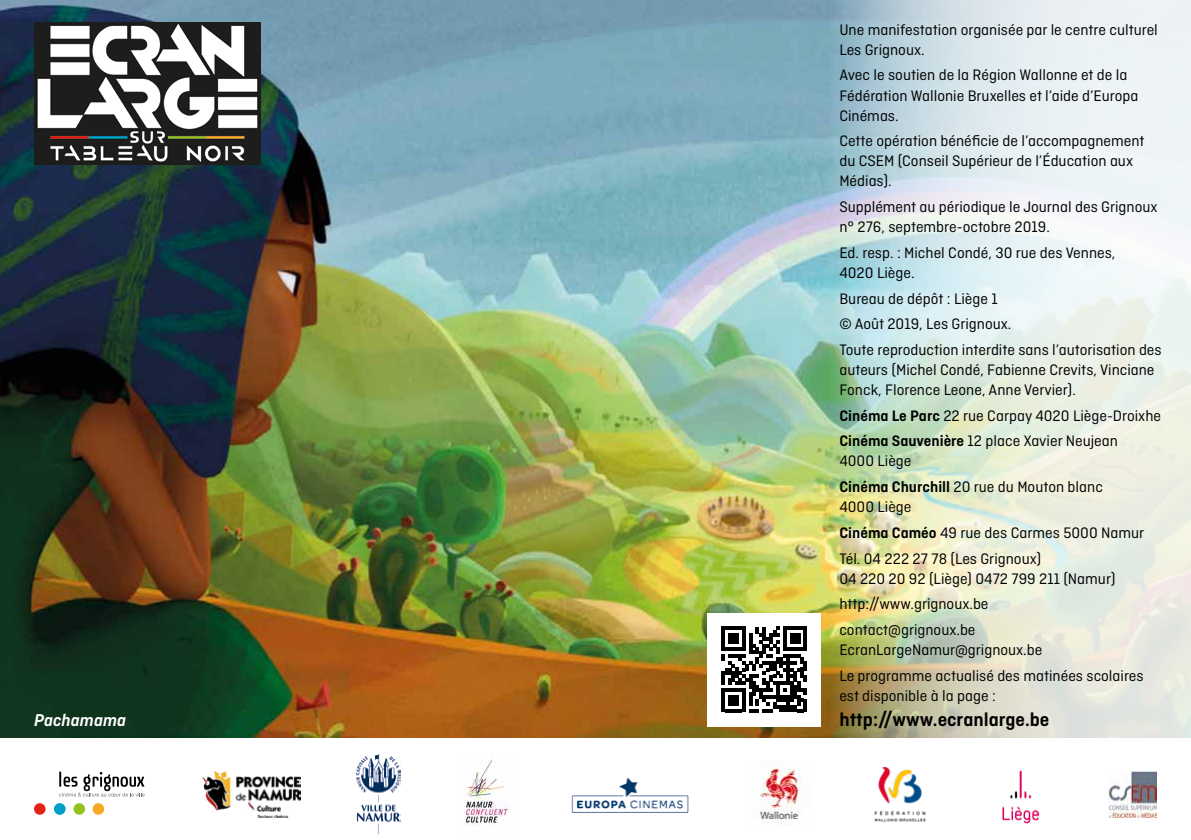
<style>
.page{position:relative;width:1191px;height:840px;background:#fff}
.page>*{position:absolute;margin:0;border:0;box-sizing:border-box;transform-origin:0 0}
.t1{font:600 20px "Ciutadella";color:#000}
.t2{font:italic 600 18px "Ciutadella";color:#fff}
.t3{font:16px/25.6px "Ciutadella";color:#000}
.s1{font-weight:600}
</style>
<div class="page">
<img style="left:0;top:0;width:828px;height:737px">
<img style="left:828px;top:0;width:363px;height:737px">
<div style="left:708px;top:612px;width:113px;height:113px;background:#fff"></div>
<svg style="left:721px;top:626px;width:86px;height:86px"></svg>
<img style="left:34px;top:23px;width:227px;height:141px">
<img style="left:874px;top:766px;width:52px;height:56px">
<img style="left:759px;top:761px;width:50px;height:63px">
<img style="left:1002px;top:770px;width:38px;height:52px">
<img style="left:571px;top:777px;width:118px;height:36px">
<img style="left:1108px;top:771px;width:49px;height:45px">
<div style="left:74px;top:802px;width:11px;height:12px;background:#95c11f;border-radius:50%"></div>
<svg style="left:54px;top:802px;width:12px;height:12px"></svg>
<svg style="left:34px;top:802px;width:12px;height:12px"></svg>
<div style="left:93px;top:802px;width:11px;height:12px;background:#f7a823;border-radius:50%"></div>
<svg style="left:59px;top:771px;width:86px;height:25px"></svg>
<img style="left:356px;top:754px;width:44px;height:79px">
<img style="left:464px;top:754px;width:47px;height:72px">
<img style="left:203px;top:771px;width:97px;height:45px">
<p class="t3" style="left:839px;top:19px;width:320px;line-height:20px">Une manifestation organisée par le centre culturel<br>Les Grignoux.</p>
<p class="t3" style="left:839px;top:65px;width:301px;line-height:20px">Avec le soutien de la Région Wallonne et de la<br>Fédération Wallonie Bruxelles et l’aide d’Europa<br>Cinémas.</p>
<p class="t3" style="left:839px;top:131px;width:307px;line-height:20px">Cette opération bénéficie de l’accompagnement du CSEM (Conseil Supérieur de l’Éducation aux<br>Médias).</p>
<p class="t3" style="left:839px;top:196px;width:320px;line-height:20px">Supplément au périodique le Journal des Grignoux n° 276, septembre-octobre 2019.</p>
<p class="t3" style="left:839px;top:242px;width:278px;line-height:20px">Ed. resp. : Michel Condé, 30 rue des Vennes,<br>4020 Liège.</p>
<p class="t3" style="left:839px;top:285px;width:324px">Bureau de dépôt : Liège 1<br>© Août 2019, Les Grignoux.<br>Toute reproduction interdite sans l’autorisation des</p>
<p class="t3" style="left:839px;top:359px;width:317px;line-height:20px">auteurs (Michel Condé, Fabienne Crevits, Vinciane<br>Fonck, Florence Leone, Anne Vervier).</p>
<p class="t3" style="left:839px;top:402px;width:323px"><span class="s1">Cinéma Le Parc</span> 22 rue Carpay 4020 Liège-Droixhe<br><span class="s1">Cinéma Sauvenière</span> 12 place Xavier Neujean</p>
<p class="t3" style="left:839px;top:448px;width:265px">4000 Liège<br><span class="s1">Cinéma Churchill</span> 20 rue du Mouton blanc</p>
<p class="t3" style="left:839px;top:494px;width:306px">4000 Liège<br><span class="s1">Cinéma Caméo</span> 49 rue des Carmes 5000 Namur<br>Tél. 04 222 27 78 (Les Grignoux)</p>
<p class="t3" style="left:839px;top:565px;width:278px">04 220 20 92 (Liège) 0472 799 211 (Namur) http://www.grignoux.be contact@grignoux.be</p>
<p class="t3" style="left:839px;top:636px;width:306px">EcranLargeNamur@grignoux.be<br>Le programme actualisé des matinées scolaires</p>
<p class="t3" style="left:839px;top:682px;width:158px">est disponible à la page :</p>
<p class="t2" style="left:34px;top:710px;width:94px">Pachamama</p>
<p class="t1" style="left:839px;top:708px;width:212px">http://www.ecranlarge.be</p>
</div>
